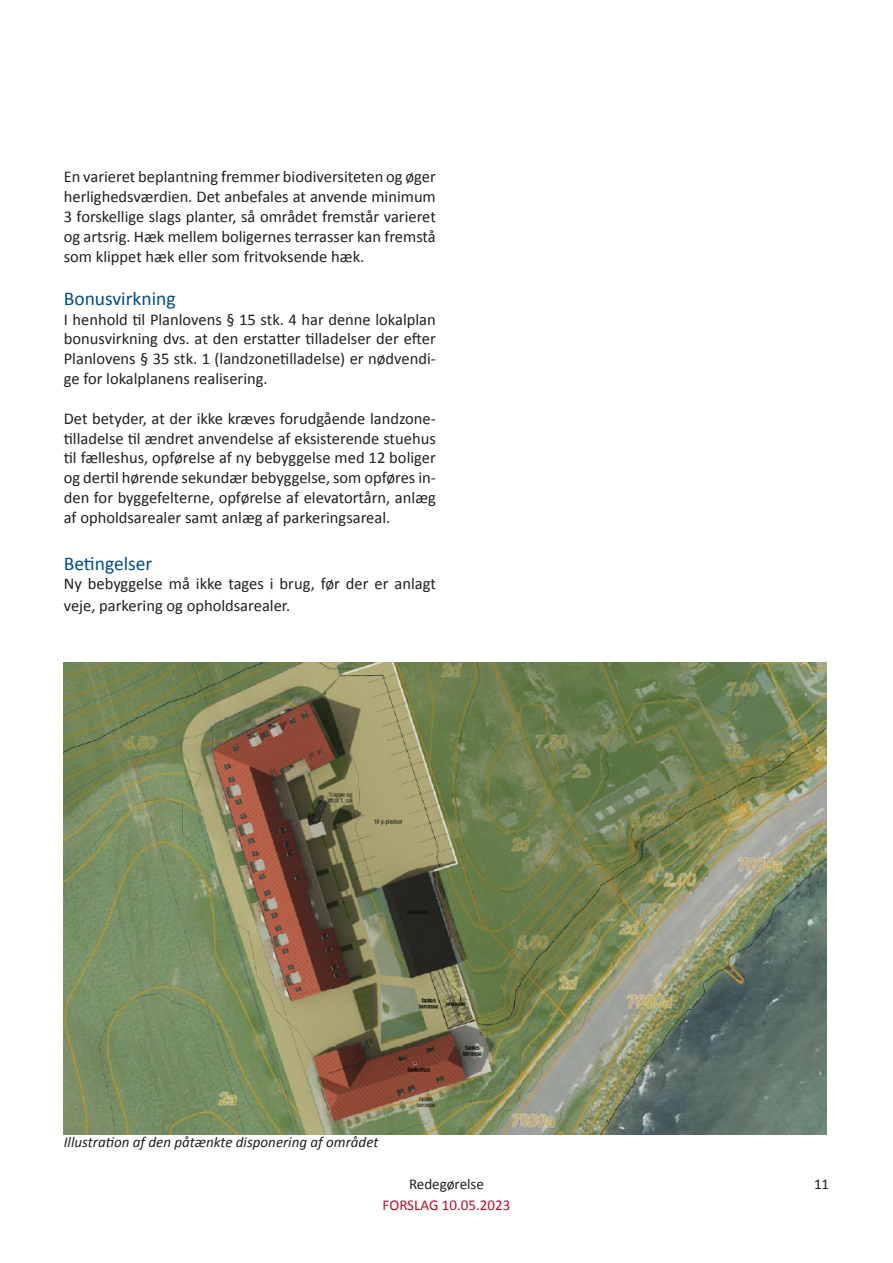
<style>
.page{position:relative;width:893px;height:1263px;background:#fff}
.page>*{position:absolute;margin:0;border:0;box-sizing:border-box;transform-origin:0 0}
.t1{font:19.5px "Calibri";color:#004b87}
.t2{font:16.5px/19.8px "Calibri";color:#231f20;text-align:justify}
.t3{font:italic 15px "Calibri";color:#231f20}
.t4{font:15px "Calibri";color:#ba0d2b}
.t5{font:15px "Calibri";color:#231f20}
</style>
<div class="page">
<img style="left:64px;top:662px;width:762px;height:472px">
<p class="t2" style="left:64px;top:167px;width:374px">En varieret beplantning fremmer biodiversiteten og øger herlighedsværdien. Det anbefales at anvende minimum 3 forskellige slags planter, så området fremstår varieret og artsrig. Hæk mellem boligernes terrasser kan fremstå som klippet hæk eller som fritvoksende hæk.</p>
<p class="t1" style="left:64px;top:286px;width:113px">Bonusvirkning</p>
<p class="t2" style="left:64px;top:309px;width:374px">I henhold til Planlovens § 15 stk. 4 har denne lokalplan bonusvirkning dvs. at den erstatter tilladelser der efter Planlovens § 35 stk. 1 (landzonetilladelse) er nødvendi&shy;ge for lokalplanens realisering.</p>
<p class="t2" style="left:64px;top:408px;width:374px">Det betyder, at der ikke kræves forudgående landzone&shy;tilladelse til ændret anvendelse af eksisterende stuehus til fælleshus, opførelse af ny bebyggelse med 12 boliger og dertil hørende sekundær bebyggelse, som opføres in&shy;den for byggefelterne, opførelse af elevatortårn, anlæg af opholdsarealer samt anlæg af parkeringsareal.</p>
<p class="t1" style="left:64px;top:551px;width:90px">Betingelser</p>
<p class="t2" style="left:64px;top:573px;width:374px;line-height:21.6px">Ny bebyggelse må ikke tages i brug, før der er anlagt veje, parkering og opholdsarealer.</p>
<p class="t3" style="left:64px;top:1131px;width:316px">Illustration af den påtænkte disponering af området</p>
<p class="t5" style="left:409px;top:1175px;width:76px">Redegørelse</p>
<p class="t5" style="left:814px;top:1175px;width:17px">11</p>
<p class="t4" style="left:383px;top:1196px;width:129px">FORSLAG 10.05.2023</p>
</div>
